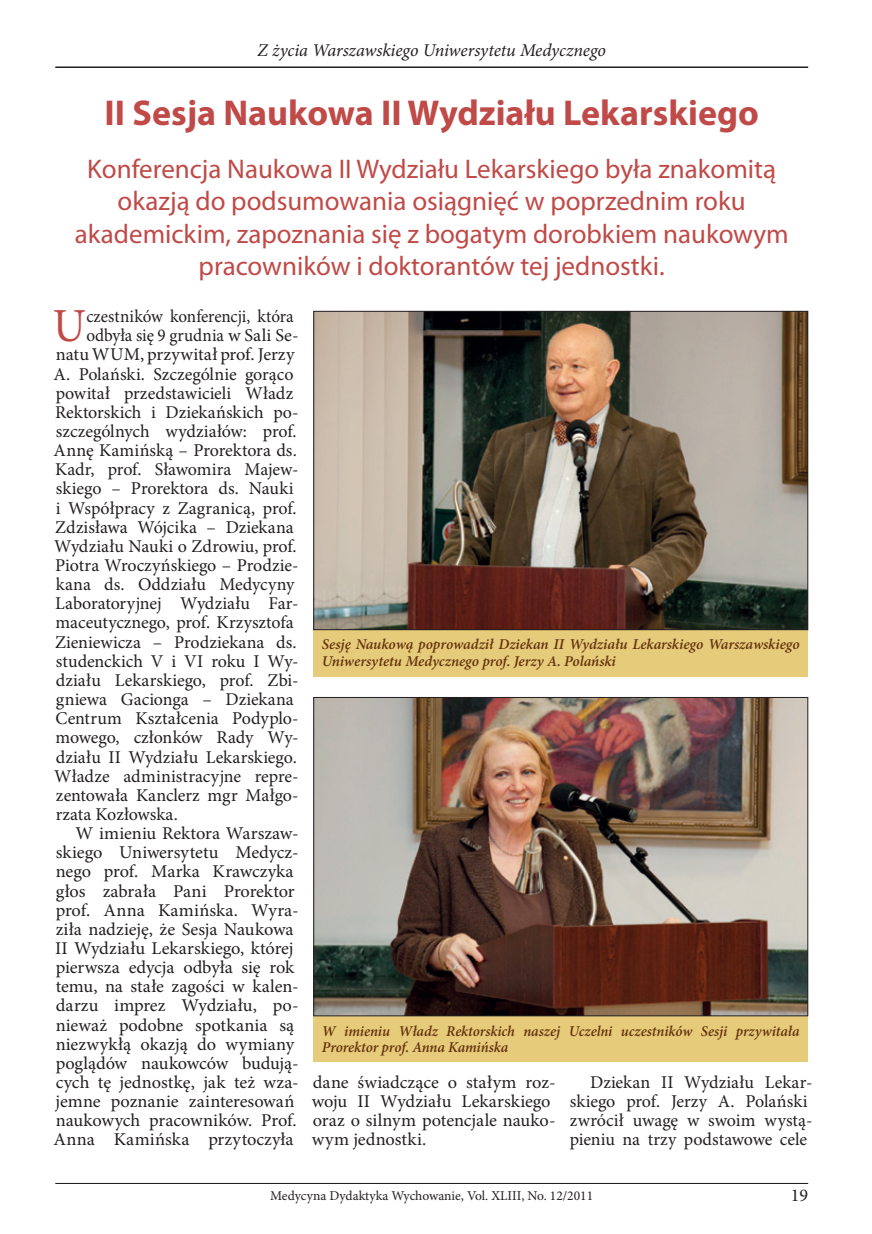
<style>
.page{position:relative;width:872px;height:1234px;background:#fff}
.page>*{position:absolute;margin:0;border:0;box-sizing:border-box;transform-origin:0 0}
.t1{font:47.4px "Minion Pro";color:#bf4a47;scale:.95 1}
.t2{font:700 36px "Myriad Pro";color:#bf4a47}
.t3{font:27px/32.4px "Myriad Pro";color:#bf4a47;text-align:center}
.t4{font:18px/19.2px "Minion Pro";color:#231f20}
.t5{font:18px "Minion Pro";color:#231f20;scale:.95 1}
.t6{font:italic 18px "Minion Pro";letter-spacing:-.005em;color:#231f20}
.t7{font:italic 600 15px/16.5px "Minion Pro";letter-spacing:-.005em;color:#66330f}
.t8{font:13.5px "Minion Pro";color:#231f20}
</style>
<div class="page">
<hr style="left:55px;top:1182px;width:753px;height:1px;background:#231f20">
<hr style="left:55px;top:66px;width:753px;height:2px;background:#231f20">
<div style="left:313px;top:625px;width:495px;height:51px;background:#e5cb7a"></div>
<div style="left:313px;top:1010px;width:495px;height:51px;background:#e5cb7a"></div>
<img style="left:315px;top:313px;width:491px;height:315px">
<div style="left:313px;top:311px;width:495px;height:319px;border:1px solid #231f20"></div>
<img style="left:315px;top:699px;width:491px;height:314px">
<div style="left:313px;top:697px;width:495px;height:318px;border:1px solid #231f20"></div>
<p class="t6" style="left:257px;top:38px;width:350px">Z życia Warszawskiego Uniwersytetu Medycznego</p>
<h2 class="t2" style="left:105px;top:89px;width:656px">II Sesja Naukowa II Wydziału Lekarskiego</h2>
<h3 class="t3" style="left:75px;top:152px;width:715px">Konferencja Naukowa II Wydziału Lekarskiego była znakomitą okazją do podsumowania osiągnięć w poprzednim roku akademickim, zapoznania się z bogatym dorobkiem naukowym pracowników i doktorantów tej jednostki.</h3>
<h1 class="t1" style="left:53px;top:294px;width:36px">U</h1>
<p class="t5" style="left:86px;top:304px;width:220px">czestników konferencji, która</p>
<p class="t5" style="left:86px;top:323px;width:225px">odbyła się 9 grudnia w Sali Se-</p>
<p class="t4" style="left:56px;top:345px;width:240px">natu WUM, przywitał prof. Jerzy</p>
<p class="t4" style="left:54px;top:364px;width:241px">A. Polański. Szczególnie gorąco</p>
<p class="t4" style="left:56px;top:383px;width:239px">powitał przedstawicieli Władz</p>
<p class="t4" style="left:55px;top:402px;width:245px">Rektorskich i Dziekańskich po-</p>
<p class="t4" style="left:56px;top:421px;width:242px">szczególnych wydziałów: prof.</p>
<p class="t4" style="left:54px;top:441px;width:245px">Annę Kamińską – Prorektora ds.</p>
<p class="t4" style="left:55px;top:460px;width:245px">Kadr, prof. Sławomira Majew-</p>
<p class="t4" style="left:56px;top:479px;width:239px">skiego – Prorektora ds. Nauki</p>
<p class="t4" style="left:56px;top:498px;width:242px">i Współpracy z Zagranicą, prof.</p>
<p class="t4" style="left:55px;top:517px;width:240px">Zdzisława Wójcika – Dziekana</p>
<p class="t4" style="left:54px;top:536px;width:244px">Wydziału Nauki o Zdrowiu, prof.</p>
<p class="t4" style="left:55px;top:555px;width:245px">Piotra Wroczyńskiego – Prodzie-</p>
<p class="t4" style="left:56px;top:574px;width:240px">kana ds. Oddziału Medycyny</p>
<p class="t4" style="left:55px;top:594px;width:245px">Laboratoryjnej Wydziału Far-</p>
<p class="t4" style="left:56px;top:613px;width:240px">maceutycznego, prof. Krzysztofa</p>
<p class="t4" style="left:55px;top:632px;width:243px">Zieniewicza – Prodziekana ds.</p>
<p class="t4" style="left:56px;top:651px;width:244px">studenckich V i VI roku I Wy-</p>
<p class="t4" style="left:56px;top:670px;width:244px">działu Lekarskiego, prof. Zbi-</p>
<p class="t4" style="left:56px;top:689px;width:239px">gniewa Gacionga – Dziekana</p>
<p class="t4" style="left:55px;top:708px;width:244px">Centrum Kształcenia Podyplo-</p>
<p class="t4" style="left:56px;top:728px;width:244px">mowego, członków Rady Wy-</p>
<p class="t4" style="left:56px;top:747px;width:242px">działu II Wydziału Lekarskiego.</p>
<p class="t4" style="left:54px;top:766px;width:246px">Władze administracyjne repre-</p>
<p class="t4" style="left:56px;top:785px;width:244px">zentowała Kanclerz mgr Małgo-</p>
<p class="t4" style="left:56px;top:804px;width:124px">rzata Kozłowska.</p>
<p class="t4" style="left:75px;top:823px;width:225px">W imieniu Rektora Warszaw-</p>
<p class="t4" style="left:56px;top:842px;width:244px">skiego Uniwersytetu Medycz-</p>
<p class="t4" style="left:56px;top:861px;width:239px">nego prof. Marka Krawczyka</p>
<p class="t4" style="left:56px;top:881px;width:240px">głos zabrała Pani Prorektor</p>
<p class="t4" style="left:56px;top:900px;width:244px">prof. Anna Kamińska. Wyra-</p>
<p class="t4" style="left:56px;top:919px;width:239px">ziła nadzieję, że Sesja Naukowa</p>
<p class="t4" style="left:55px;top:938px;width:240px">II Wydziału Lekarskiego, której</p>
<p class="t4" style="left:56px;top:957px;width:240px">pierwsza edycja odbyła się rok</p>
<p class="t4" style="left:56px;top:976px;width:244px">temu, na stałe zagości w kalen-</p>
<p class="t4" style="left:56px;top:995px;width:244px">darzu imprez Wydziału, po-</p>
<p class="t4" style="left:56px;top:1015px;width:240px">nieważ podobne spotkania są</p>
<p class="t4" style="left:56px;top:1034px;width:240px">niezwykłą okazją do wymiany</p>
<p class="t4" style="left:56px;top:1053px;width:244px">poglądów naukowców budują-</p>
<p class="t4" style="left:56px;top:1072px;width:244px">cych tę jednostkę, jak też wza-</p>
<p class="t4" style="left:56px;top:1091px;width:240px">jemne poznanie zainteresowań</p>
<p class="t4" style="left:56px;top:1110px;width:242px">naukowych pracowników. Prof.</p>
<p class="t4" style="left:54px;top:1129px;width:242px">Anna Kamińska przytoczyła</p>
<p class="t7" style="left:322px;top:636px;width:479px">Sesję Naukową poprowadził Dziekan II Wydziału Lekarskiego Warszawskiego<br>Uniwersytetu Medycznego prof. Jerzy A. Polański</p>
<p class="t7" style="left:322px;top:1022px;width:479px">W imieniu Władz Rektorskich naszej Uczelni uczestników Sesji przywitała<br>Prorektor prof. Anna Kamińska</p>
<p class="t4" style="left:312px;top:1072px;width:245px">dane świadczące o stałym roz&shy;woju II Wydziału Lekarskiego oraz o silnym potencjale nauko&shy;wym jednostki.</p>
<p class="t4" style="left:569px;top:1072px;width:244px;text-indent:21px">Dziekan II Wydziału Lekar&shy;skiego prof. Jerzy A. Polański zwrócił uwagę w swoim wystą&shy;pieniu na trzy podstawowe cele</p>
<p class="t8" style="left:270px;top:1186px;width:324px">Medycyna Dydaktyka Wychowanie, Vol. XLIII, No. 12/2011</p>
<p class="t4" style="left:791px;top:1185px;width:19px">19</p>
</div>
